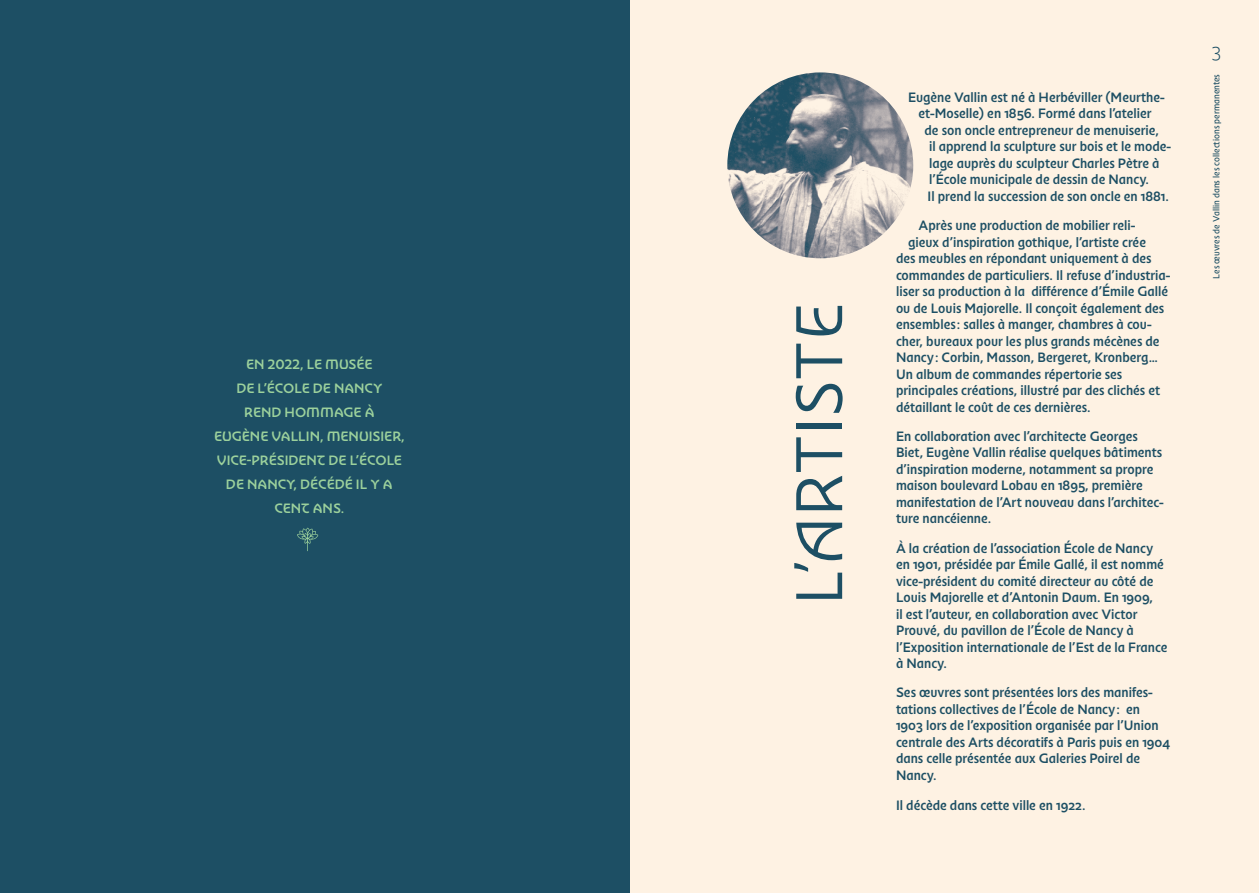
<style>
.page{position:relative;width:1259px;height:893px;background:#fff}
.page>*{position:absolute;margin:0;border:0;box-sizing:border-box;transform-origin:0 0}
.t1{font:65.55px "Nouveau Light Nenuphar";color:#1d4f64}
.t2{font:19.5px "Nouveau Thin Crocus";color:#1d4f64}
.t3{font:13.5px/16.5px "Nouveau Medium Crocus";color:#1d4f64}
.t4{font:13.5px/24px "Nouveau Medium Gingko";color:#9cd19c;text-align:center}
.t5{font:9px "Nouveau Regular Crocus";color:#1d4f64}
</style>
<div class="page">
<div style="left:629px;top:0;width:630px;height:893px;background:#fef2e3"></div>
<div style="left:0;top:0;width:629px;height:893px;background:#1d4f64"></div>
<svg style="left:297px;top:528px;width:21px;height:23px"></svg>
<img style="left:727px;top:72px;width:186px;height:186px;border-radius:93px">
<p class="t4" style="left:214px;top:352px;width:192px">EN 2022, LE MUSÉE<br>DE L’ÉCOLE DE NANCY<br>REND HOMMAGE À<br>EUGÈNE VALLIN, MENUISIER,<br>VICE-PRÉSIDENT DE L’ÉCOLE<br>DE NANCY, DÉCÉDÉ IL Y A<br>CENT ANS.</p>
<h1 class="t1" style="left:781px;top:605px;width:304px;rotate:-90deg">L'ARTISTE</h1>
<p class="t3" style="left:908px;top:89px;width:258px">Eugène Vallin est né à Herbéviller (Meurthe-</p>
<p class="t3" style="left:918px;top:106px;width:235px">et-Moselle) en 1856. Formé dans l’atelier</p>
<p class="t3" style="left:924px;top:122px;width:236px">de son oncle entrepreneur de menuiserie,</p>
<p class="t3" style="left:929px;top:139px;width:244px">il apprend la sculpture sur bois et le mode-</p>
<p class="t3" style="left:929px;top:155px;width:232px">lage auprès du sculpteur Charles Pètre à</p>
<p class="t3" style="left:929px;top:172px;width:221px">l’École municipale de dessin de Nancy.</p>
<p class="t3" style="left:927px;top:188px;width:243px">Il prend la succession de son oncle en 1881.</p>
<p class="t3" style="left:918px;top:217px;width:218px">Après une production de mobilier reli-</p>
<p class="t3" style="left:908px;top:234px;width:239px">gieux d’inspiration gothique, l’artiste crée</p>
<p class="t3" style="left:896px;top:250px;width:257px">des meubles en répondant uniquement à des</p>
<p class="t3" style="left:896px;top:267px;width:276px">commandes de particuliers. Il refuse d’industria-</p>
<p class="t3" style="left:896px;top:283px;width:274px">liser sa production à la différence d’Émile Gallé</p>
<p class="t3" style="left:896px;top:300px;width:270px">ou de Louis Majorelle. Il conçoit également des</p>
<p class="t3" style="left:896px;top:316px;width:257px">ensembles : salles à manger, chambres à cou-</p>
<p class="t3" style="left:896px;top:333px;width:265px">cher, bureaux pour les plus grands mécènes de</p>
<p class="t3" style="left:896px;top:349px;width:263px">Nancy : Corbin, Masson, Bergeret, Kronberg…</p>
<p class="t3" style="left:896px;top:366px;width:228px">Un album de commandes répertorie ses</p>
<p class="t3" style="left:896px;top:382px;width:266px">principales créations, illustré par des clichés et</p>
<p class="t3" style="left:896px;top:399px;width:196px">détaillant le coût de ces dernières.</p>
<p class="t3" style="left:896px;top:428px;width:269px">En collaboration avec l’architecte Georges Biet, Eugène Vallin réalise quelques bâtiments d’inspiration moderne, notamment sa propre maison boulevard Lobau en 1895, première manifestation de l’Art nouveau dans l’architec&shy;ture nancéienne.</p>
<p class="t3" style="left:896px;top:540px;width:273px">À la création de l’association École de Nancy en 1901, présidée par Émile Gallé, il est nommé vice-président du comité directeur au côté de Louis Majorelle et d’Antonin Daum. En 1909,<br>il est l’auteur, en collaboration avec Victor Prouvé, du pavillon de l’École de Nancy à l’Exposition internationale de l’Est de la France à Nancy.</p>
<p class="t3" style="left:896px;top:685px;width:276px">Ses œuvres sont présentées lors des manifes&shy;tations collectives de l’École de Nancy : en 1903 lors de l’exposition organisée par l’Union centrale des Arts décoratifs à Paris puis en 1904 dans celle présentée aux Galeries Poirel de Nancy.</p>
<p class="t3" style="left:896px;top:797px;width:191px">Il décède dans cette ville en 1922.</p>
<h2 class="t2" style="left:1211px;top:38px;width:11px">3</h2>
<p class="t5" style="left:1211px;top:278px;width:206px;rotate:-90deg">Les œuvres de Vallin dans les collections permanentes</p>
</div>
